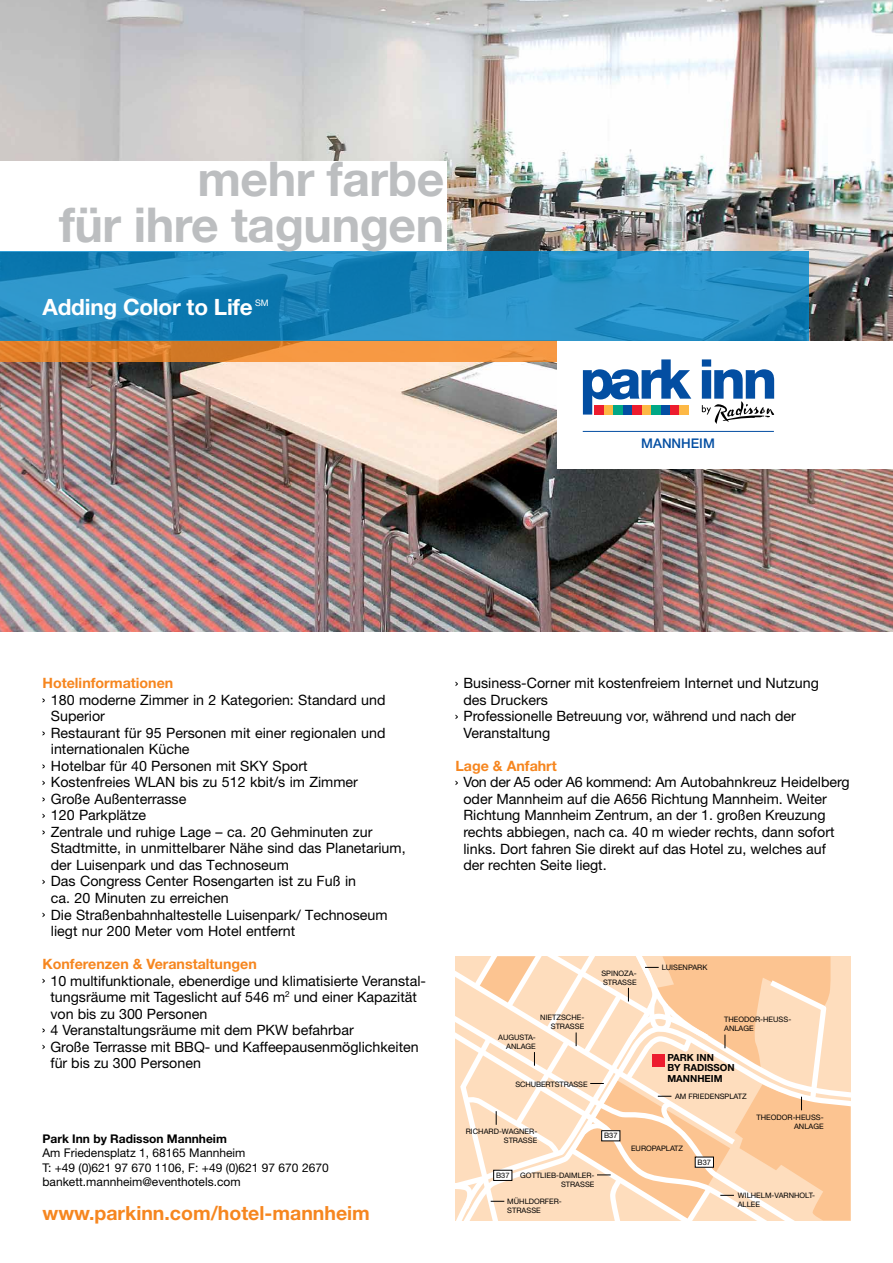
<style>
.page{position:relative;width:893px;height:1263px;background:#fff}
.page>*{position:absolute;margin:0;border:0;box-sizing:border-box;transform-origin:0 0}
.t1{font:700 48.15px/45.8px "Helvetica Neue";letter-spacing:-.01em;color:#bcbec0;text-align:right}
.t2{font:700 22.5px "Helvetica Neue";letter-spacing:-.01em;color:#fff}
.t3{font:700 19.5px "Helvetica Neue";color:#f6861f}
.t4{font:14.25px/16.5px "Helvetica Neue";color:#000}
.t5{font:700 14.25px "Helvetica Neue";color:#f6861f}
.t6{font:500 13.35px "Helvetica Neue";color:#034ea2}
.t7{font:12px/14.2px "Helvetica Neue";color:#000}
.t8{font:700 12px "Helvetica Neue";color:#000}
.t9{font:700 9.75px/10.5px "Helvetica Neue";color:#000}
.t10{font:9px "Helvetica Neue";color:#fff}
.t11{font:7.5px/9px "Helvetica Neue";color:#000;text-align:right}
</style>
<div class="page">
<img style="left:0;top:0;width:893px;height:631px">
<div style="left:0;top:161px;width:446px;height:91px;background:#fff"></div>
<svg style="left:0;top:341px;width:557px;height:21px;background:#e88b36"></svg>
<div style="left:557px;top:341px;width:336px;height:127px;background:#fff"></div>
<svg style="left:0;top:252px;width:809px;height:89px;background:#218ac0"></svg>
<svg style="left:583px;top:359px;width:108px;height:56px"></svg>
<div style="left:595px;top:405px;width:9px;height:10px;background:#ed1c2e"></div>
<div style="left:604px;top:405px;width:10px;height:10px;background:#fdb845"></div>
<div style="left:614px;top:405px;width:9px;height:10px;background:#00a886"></div>
<div style="left:623px;top:405px;width:9px;height:10px;background:#034ea2"></div>
<div style="left:632px;top:405px;width:10px;height:10px;background:#ed1c2e"></div>
<div style="left:642px;top:405px;width:9px;height:10px;background:#fdb845"></div>
<div style="left:651px;top:405px;width:10px;height:10px;background:#00a886"></div>
<div style="left:661px;top:405px;width:9px;height:10px;background:#034ea2"></div>
<div style="left:670px;top:405px;width:10px;height:10px;background:#ed1c2e"></div>
<div style="left:680px;top:405px;width:9px;height:10px;background:#fdb845"></div>
<svg style="left:702px;top:359px;width:72px;height:65px"></svg>
<hr style="left:583px;top:431px;width:191px;height:1px;background:#034ea2">
<svg style="left:455px;top:956px;width:395px;height:265px"></svg>
<div style="left:602px;top:1131px;width:18px;height:10px;background:#fff"></div>
<div style="left:601px;top:1130px;width:19px;height:11px;border:1px solid #000"></div>
<h1 class="t1" style="left:59px;top:155px;width:387px">mehr farbe<br>für ihre tagungen</h1>
<h2 class="t2" style="left:43px;top:293px;width:212px">Adding Color to Life</h2>
<p class="t10" style="left:255px;top:297px;width:15px">SM</p>
<p class="t6" style="left:641px;top:435px;width:73px">MANNHEIM</p>
<p class="t5" style="left:43px;top:674px;width:132px">Hotelinformationen</p>
<p class="t4" style="left:51px;top:691px;width:356px">180 moderne Zimmer in 2 Kategorien: Standard und Superior<br>Restaurant für 95 Personen mit einer regionalen und internationalen Küche<br>Hotelbar für 40 Personen mit SKY Sport<br>Kostenfreies WLAN bis zu 512 kbit/s im Zimmer<br>Große Außenterrasse<br>120 Parkplätze<br>Zentrale und ruhige Lage – ca. 20 Gehminuten zur Stadtmitte, in unmittelbarer Nähe sind das Planetarium, der Luisenpark und das Technoseum<br>Das Congress Center Rosengarten ist zu Fuß in<br>ca. 20 Minuten zu erreichen<br>Die Straßenbahnhaltestelle Luisenpark/ Technoseum liegt nur 200 Meter vom Hotel entfernt</p>
<p class="t5" style="left:43px;top:955px;width:216px">Konferenzen &amp; Veranstaltungen</p>
<p class="t4" style="left:50px;top:972px;width:377px">10 multifunktionale, ebenerdige und klimatisierte Veranstal&shy;tungsräume mit Tageslicht auf 546 m<sup>2</sup> und einer Kapazität von bis zu 300 Personen<br>4 Veranstaltungsräume mit dem PKW befahrbar<br>Große Terrasse mit BBQ- und Kaffeepausenmöglichkeiten für bis zu 300 Personen</p>
<p class="t8" style="left:43px;top:1131px;width:186px">Park Inn by Radisson Mannheim</p>
<p class="t7" style="left:43px;top:1146px;width:288px">Am Friedensplatz 1, 68165 Mannheim<br>T: +49 (0)621 97 670 1106, F: +49 (0)621 97 670 2670 bankett.mannheim@eventhotels.com</p>
<h3 class="t3" style="left:43px;top:1201px;width:329px">www.parkinn.com/hotel-mannheim</h3>
<p class="t4" style="left:463px;top:675px;width:357px">Business-Corner mit kostenfreiem Internet und Nutzung des Druckers<br>Professionelle Betreuung vor, während und nach der Veranstaltung</p>
<p class="t5" style="left:455px;top:757px;width:103px">Lage &amp; Anfahrt</p>
<p class="t4" style="left:463px;top:774px;width:388px">Von der A5 oder A6 kommend: Am Autobahnkreuz Heidelberg oder Mannheim auf die A656 Richtung Mannheim. Weiter Richtung Mannheim Zentrum, an der 1. großen Kreuzung rechts abbiegen, nach ca. 40 m wieder rechts, dann sofort links. Dort fahren Sie direkt auf das Hotel zu, welches auf der rechten Seite liegt.</p>
<p class="t11" style="left:540px;top:1013px;width:46px">NIETZSCHE-<br>STRASSE</p>
<p class="t11" style="left:498px;top:1032px;width:39px">AUGUSTA-<br>ANLAGE</p>
<p class="t11" style="left:515px;top:1079px;width:74px">SCHUBERTSTRASSE</p>
<p class="t11" style="left:466px;top:1126px;width:73px">RICHARD-WAGNER-<br>STRASSE</p>
<p class="t11" style="left:601px;top:968px;width:37px;text-align:left">SPINOZA-<br>STRASSE</p>
<p class="t11" style="left:604px;top:1131px;width:15px">B37</p>
<p class="t11" style="left:662px;top:963px;width:47px">LUISENPARK</p>
<p class="t11" style="left:724px;top:1014px;width:69px;text-align:left">THEODOR-HEUSS-<br>ANLAGE</p>
<p class="t9" style="left:667px;top:1052px;width:69px">PARK INN<br>BY RADISSON<br>MANNHEIM</p>
<p class="t11" style="left:675px;top:1091px;width:73px">AM FRIEDENSPLATZ</p>
<p class="t11" style="left:757px;top:1112px;width:69px">THEODOR-HEUSS-<br>ANLAGE</p>
<p class="t11" style="left:631px;top:1144px;width:54px">EUROPAPLATZ</p>
<p class="t11" style="left:698px;top:1157px;width:15px">B37</p>
<p class="t11" style="left:496px;top:1170px;width:15px">B37</p>
<p class="t11" style="left:520px;top:1171px;width:76px">GOTTLIEB-DAIMLER-<br>STRASSE</p>
<p class="t11" style="left:507px;top:1196px;width:56px;text-align:left">MÜHLDORFER-<br>STRASSE</p>
<p class="t11" style="left:738px;top:1191px;width:79px;text-align:left">WILHELM-VARNHOLT-<br>ALLEE</p>
</div>
